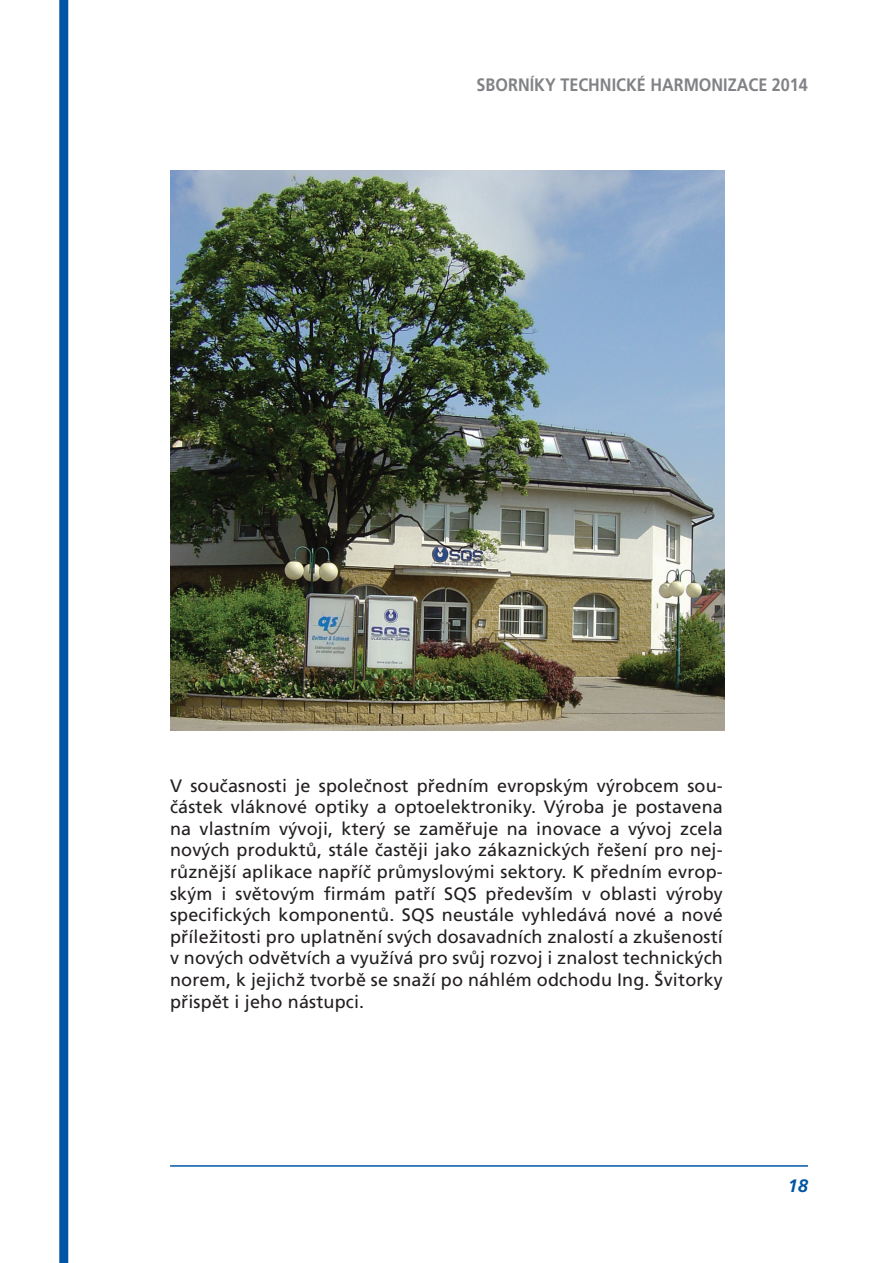
<style>
.page{position:relative;width:893px;height:1263px;background:#fff}
.page>*{position:absolute;margin:0;border:0;box-sizing:border-box;transform-origin:0 0}
.t1{font:18px/21.6px "Frutiger CE";letter-spacing:.01em;color:#231f20;text-align:justify}
.t2{font:700 18px "Frutiger CE";color:#808285;scale:.9 1}
.t3{font:italic 700 18px "Frutiger CE";color:#0155a5}
</style>
<div class="page">
<div style="left:59px;top:0;width:9px;height:1263px;background:#0155a5"></div>
<hr style="left:170px;top:1165px;width:638px;height:2px;background:#0155a5">
<img style="left:170px;top:170px;width:554px;height:560px">
<p class="t2" style="left:477px;top:74px;width:370px">SBORNÍKY TECHNICKÉ HARMONIZACE 2014</p>
<p class="t1" style="left:170px;top:774px;width:554px">V současnosti je společnost předním evropským výrobcem sou&shy;částek vláknové optiky a optoelektroniky. Výroba je postavena na vlastním vývoji, který se zaměřuje na inovace a vývoj zcela nových produktů, stále častěji jako zákaznických řešení pro nej&shy;různější aplikace napříč průmyslovými sektory. K předním evrop&shy;ským i světovým firmám patří SQS především v oblasti výroby specifických komponentů. SQS neustále vyhledává nové a nové příležitosti pro uplatnění svých dosavadních znalostí a zkušeností v nových odvětvích a využívá pro svůj rozvoj i znalost technických norem, k jejichž tvorbě se snaží po náhlém odchodu I ng. Švitorky přispět i jeho nástupci.</p>
<p class="t3" style="left:788px;top:1175px;width:22px">18</p>
</div>
